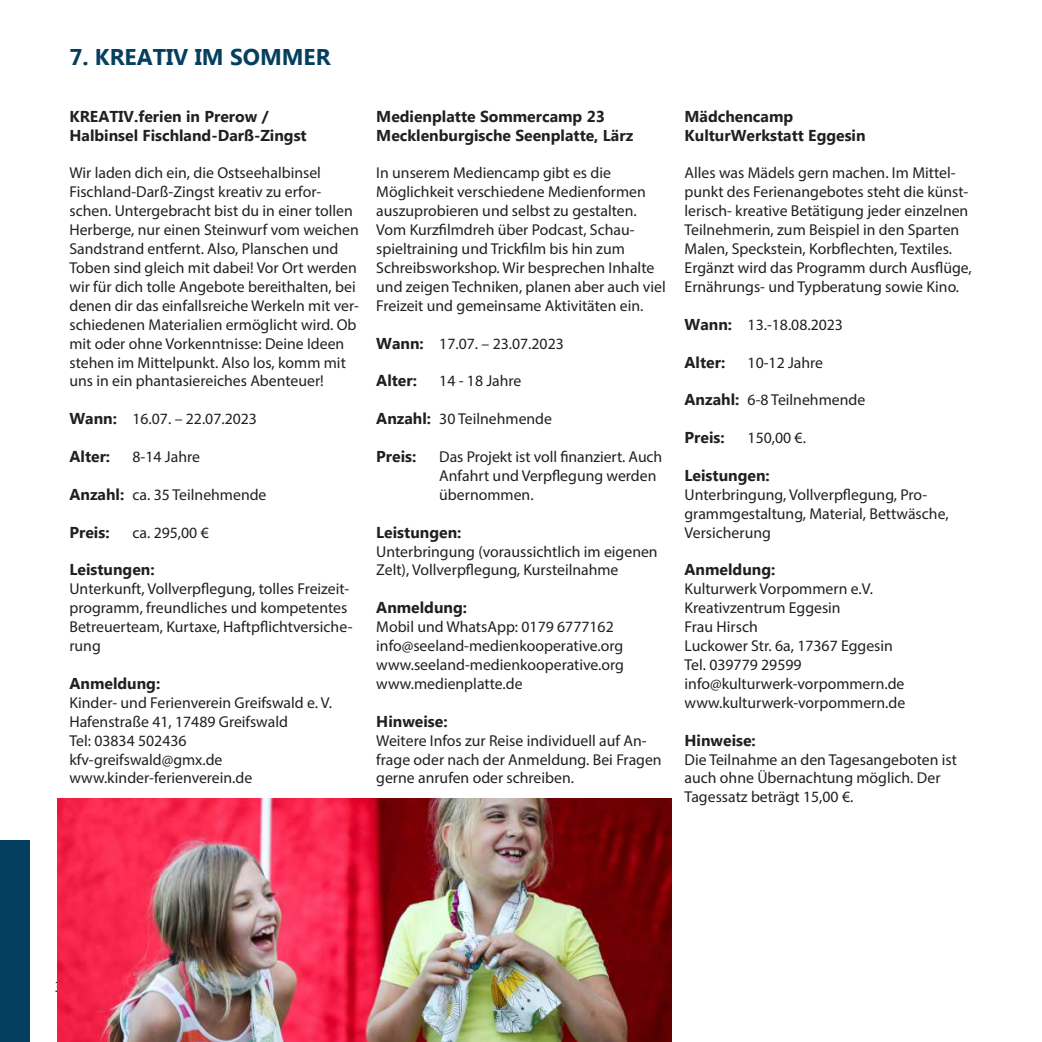
<style>
.page{position:relative;width:1042px;height:1042px;background:#fff}
.page>*{position:absolute;margin:0;border:0;box-sizing:border-box;transform-origin:0 0}
.t1{font:700 22.75px "Myanmar Text";color:#043f60}
.t2{font:15.75px/18.9px "Myriad Pro";color:#231f20}
.t3{font:700 15.75px/18.9px "Myanmar Text";color:#231f20}
.s1{font-family:"Myanmar Text";font-weight:700}
</style>
<div class="page">
<div style="left:0;top:840px;width:29px;height:202px;background:#043f60"></div>
<img style="left:57px;top:798px;width:614px;height:244px">
<h1 class="t1" style="left:69px;top:44px;width:263px">7. KREATIV IM SOMMER</h1>
<p class="t3" style="left:69px;top:107px;width:239px">KREATIV.ferien in Prerow /<br>Halbinsel Fischland-Darß-Zingst</p>
<p class="t2" style="left:69px;top:163px;width:291px">Wir laden dich ein, die Ostseehalbinsel Fischland-Darß-Zingst kreativ zu erfor&shy;schen. Untergebracht bist du in einer tollen Herberge, nur einen Steinwurf vom weichen Sandstrand entfernt. Also, Planschen und Toben sind gleich mit dabei! Vor Ort werden wir für dich tolle Angebote bereithalten, bei denen dir das einfallsreiche Werkeln mit ver&shy;schiedenen Materialien ermöglicht wird. Ob mit oder ohne Vorkenntnisse: Deine Ideen stehen im Mittelpunkt. Also los, komm mit uns in ein phantasiereiches Abenteuer!</p>
<p class="t2" style="left:69px;top:409px;width:189px"><span class="s1">Wann:</span> 16.07. – 22.07.2023</p>
<p class="t3" style="left:69px;top:447px;width:42px">Alter:</p>
<p class="t2" style="left:132px;top:447px;width:69px">8-14 Jahre</p>
<p class="t2" style="left:69px;top:485px;width:199px"><span class="s1">Anzahl:</span> ca. 35 Teilnehmende</p>
<p class="t3" style="left:69px;top:523px;width:42px">Preis:</p>
<p class="t2" style="left:132px;top:523px;width:78px">ca. 295,00 €</p>
<p class="t3" style="left:69px;top:560px;width:87px">Leistungen:</p>
<p class="t2" style="left:69px;top:579px;width:284px">Unterkunft, Vollverpflegung, tolles Freizeit&shy;programm, freundliches und kompetentes Betreuerteam, Kurtaxe, Haftpflichtversiche&shy;rung</p>
<p class="t3" style="left:69px;top:674px;width:92px">Anmeldung:</p>
<p class="t2" style="left:69px;top:693px;width:264px">Kinder- und Ferienverein Greifswald e. V.<br>Hafenstraße 41, 17489 Greifswald<br>Tel: 03834 502436 kfv-greifswald@gmx.de www.kinder-ferienverein.de</p>
<p class="t3" style="left:376px;top:107px;width:258px">Medienplatte Sommercamp 23<br>Mecklenburgische Seenplatte, Lärz</p>
<p class="t2" style="left:376px;top:163px;width:291px">In unserem Mediencamp gibt es die Möglichkeit verschiedene Medienformen auszuprobieren und selbst zu gestalten.<br>Vom Kurzfilmdreh über Podcast, Schau&shy;spieltraining und Trickfilm bis hin zum Schreibsworkshop. Wir besprechen Inhalte und zeigen Techniken, planen aber auch viel Freizeit und gemeinsame Aktivitäten ein.</p>
<p class="t2" style="left:376px;top:334px;width:189px"><span class="s1">Wann:</span> 17.07. – 23.07.2023</p>
<p class="t3" style="left:376px;top:371px;width:42px">Alter:</p>
<p class="t2" style="left:439px;top:371px;width:84px">14 - 18 Jahre</p>
<p class="t2" style="left:376px;top:409px;width:177px"><span class="s1">Anzahl:</span> 30 Teilnehmende</p>
<p class="t3" style="left:376px;top:447px;width:42px">Preis:</p>
<p class="t2" style="left:439px;top:447px;width:225px">Das Projekt ist voll finanziert. Auch<br>Anfahrt und Verpflegung werden übernommen.</p>
<p class="t3" style="left:376px;top:523px;width:87px">Leistungen:</p>
<p class="t2" style="left:376px;top:541px;width:283px">Unterbringung (voraussichtlich im eigenen<br>Zelt), Vollverpflegung, Kursteilnahme</p>
<p class="t3" style="left:376px;top:598px;width:92px">Anmeldung:</p>
<p class="t2" style="left:376px;top:617px;width:249px">Mobil und WhatsApp: 0179 6777162 info@seeland-medienkooperative.org www.seeland-medienkooperative.org www.medienplatte.de</p>
<p class="t3" style="left:376px;top:712px;width:73px">Hinweise:</p>
<p class="t2" style="left:376px;top:730px;width:287px">Weitere Infos zur Reise individuell auf An&shy;frage oder nach der Anmeldung. Bei Fragen gerne anrufen oder schreiben.</p>
<p class="t3" style="left:684px;top:107px;width:183px">Mädchencamp<br>KulturWerkstatt Eggesin</p>
<p class="t2" style="left:684px;top:163px;width:289px">Alles was Mädels gern machen. Im Mittel&shy;punkt des Ferienangebotes steht die künst&shy;lerisch- kreative Betätigung jeder einzelnen Teilnehmerin, zum Beispiel in den Sparten Malen, Speckstein, Korbflechten, Textiles.<br>Ergänzt wird das Programm durch Ausflüge, Ernährungs- und Typberatung sowie Kino.</p>
<p class="t2" style="left:684px;top:315px;width:160px"><span class="s1">Wann:</span> 13.-18.08.2023</p>
<p class="t3" style="left:684px;top:353px;width:42px">Alter:</p>
<p class="t2" style="left:747px;top:352px;width:77px">10-12 Jahre</p>
<p class="t2" style="left:684px;top:390px;width:182px"><span class="s1">Anzahl:</span> 6-8 Teilnehmende</p>
<p class="t3" style="left:684px;top:428px;width:42px">Preis:</p>
<p class="t2" style="left:747px;top:428px;width:60px">150,00 €.</p>
<p class="t3" style="left:684px;top:466px;width:87px">Leistungen:</p>
<p class="t2" style="left:684px;top:485px;width:266px">Unterbringung, Vollverpflegung, Pro&shy;grammgestaltung, Material, Bettwäsche,<br>Versicherung</p>
<p class="t3" style="left:684px;top:560px;width:92px">Anmeldung:</p>
<p class="t2" style="left:684px;top:579px;width:222px">Kulturwerk Vorpommern e.V.<br>Kreativzentrum Eggesin<br>Frau Hirsch<br>Luckower Str. 6a, 17367 Eggesin<br>Tel. 039779 29599 info@kulturwerk-vorpommern.de www.kulturwerk-vorpommern.de</p>
<p class="t3" style="left:684px;top:731px;width:73px">Hinweise:</p>
<p class="t2" style="left:684px;top:749px;width:274px">Die Teilnahme an den Tagesangeboten ist auch ohne Übernachtung möglich. Der<br>Tagessatz beträgt 15,00 €.</p>
<p class="t2" style="left:55px;top:977px;width:18px">30</p>
</div>
